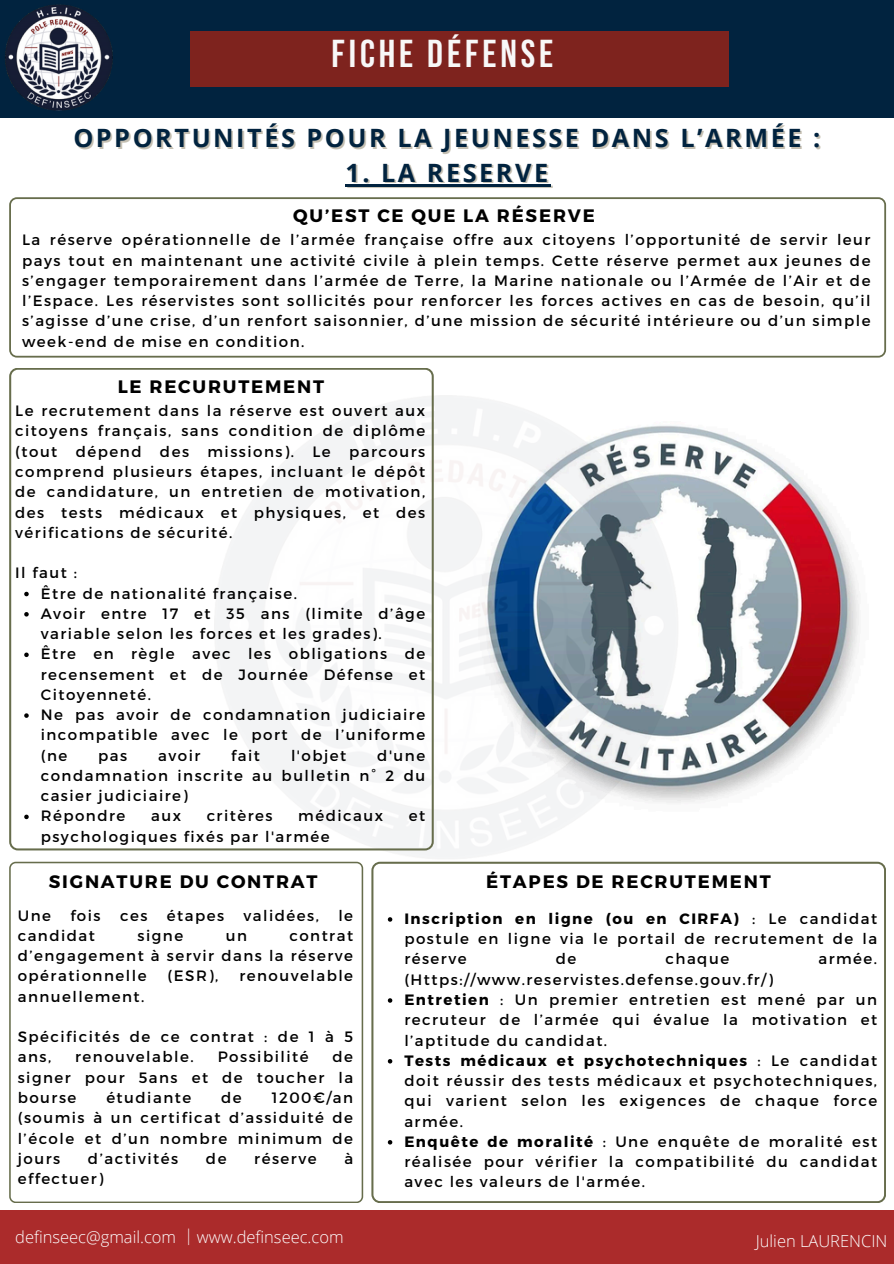
<style>
.page{position:relative;width:894px;height:1264px;background:#fff}
.page>*{position:absolute;margin:0;border:0;box-sizing:border-box;transform-origin:0 0}
.t1{font:700 38.7px "Bebas Neue";letter-spacing:.1em;color:#f8f8f8}
.t2{font:700 25.2px "Open Sans";letter-spacing:.1em;color:#01233f}
.t3{font:700 18px "Montserrat";letter-spacing:.1em;color:#000}
.t4{font:300 16.5px "Open Sans";color:#fdfdfd}
.t5{font:15px/20.2px "Montserrat";letter-spacing:.1em;color:#000;text-align:justify}
.s1{font-weight:700}
.s2{font-family:"Noto Sans CJ Ksc";font-weight:400}
</style>
<div class="page">
<img style="left:0;top:0;width:893px;height:1263px">
<hr style="left:345px;top:184px;width:205px;height:2px;background:#01233f">
<svg style="left:388px;top:917px;width:4px;height:4px"></svg>
<svg style="left:388px;top:998px;width:4px;height:4px"></svg>
<svg style="left:388px;top:1059px;width:4px;height:4px"></svg>
<svg style="left:388px;top:1140px;width:4px;height:4px"></svg>
<p class="t1" style="left:331px;top:38px;width:223px">FICHE DÉFENSE</p>
<p class="t2" style="left:73px;top:120px;width:748px">OPPORTUNITÉS POUR LA JEUNESSE DANS L’ARMÉE :</p>
<p class="t2" style="left:345px;top:155px;width:204px">1. LA RESERVE</p>
<p class="t3" style="left:293px;top:204px;width:303px">QU’EST CE QUE LA RÉSERVE</p>
<p class="t5" style="left:22px;top:229px;width:849px">La réserve opérationnelle de l’armée française offre aux citoyens l’opportunité de servir leur pays tout en maintenant une activité civile à plein temps. Cette réserve permet aux jeunes de s’engager temporairement dans l’armée de Terre, la Marine nationale ou l’Armée de l’Air et de l’Espace. Les réservistes sont sollicités pour renforcer les forces actives en cas de besoin, qu’il s’agisse d’une crise, d’un renfort saisonnier, d’une mission de sécurité intérieure ou d’un simple week-end de mise en condition.</p>
<h1 class="t3" style="left:118px;top:375px;width:208px">LE RECURUTEMENT</h1>
<h2 class="t5" style="left:15px;top:400px;width:411px">Le recrutement dans la réserve est ouvert aux citoyens français, sans condition de diplôme (tout dépend des missions). Le parcours comprend plusieurs étapes, incluant le dépôt de candidature, un entretien de motivation, des tests médicaux et physiques, et des vérifications de sécurité.</h2>
<h3 class="t5" style="left:15px;top:562px;width:63px">Il faut :</h3>
<p class="t5" style="left:41px;top:582px;width:258px">Être de nationalité française.</p>
<h3 class="t5" style="left:41px;top:602px;width:386px">Avoir entre 17 et 35 ans (limite d’âge variable selon les forces et les grades).</h3>
<p class="t5" style="left:41px;top:643px;width:386px">Être en règle avec les obligations de recensement et de Journée Défense et Citoyenneté.</p>
<p class="t5" style="left:41px;top:704px;width:386px">Ne pas avoir de condamnation judiciaire incompatible avec le port de l’uniforme (ne</p>
<p class="t5" style="left:98px;top:744px;width:31px">pas</p>
<p class="t5" style="left:158px;top:744px;width:44px">avoir</p>
<p class="t5" style="left:231px;top:744px;width:30px">fait</p>
<p class="t5" style="left:291px;top:744px;width:57px">l'objet</p>
<p class="t5" style="left:41px;top:744px;width:386px;text-indent:336px">d'une condamnation inscrite au bulletin n° 2 du casier judiciaire)</p>
<p class="t5" style="left:41px;top:805px;width:86px">Répondre</p>
<p class="t5" style="left:151px;top:805px;width:31px">aux</p>
<p class="t5" style="left:207px;top:805px;width:67px">critères</p>
<p class="t5" style="left:298px;top:805px;width:86px">médicaux</p>
<p class="t5" style="left:408px;top:805px;width:18px">et</p>
<p class="t5" style="left:41px;top:825px;width:290px">psychologiques fixés par l'armée</p>
<p class="t3" style="left:49px;top:870px;width:270px">SIGNATURE DU CONTRAT</p>
<p class="t3" style="left:486px;top:870px;width:286px">ÉTAPES DE RECRUTEMENT</p>
<p class="t5" style="left:18px;top:904px;width:35px">Une</p>
<p class="t5" style="left:70px;top:904px;width:32px">fois</p>
<p class="t5" style="left:120px;top:904px;width:29px">ces</p>
<p class="t5" style="left:167px;top:904px;width:59px">étapes</p>
<p class="t5" style="left:243px;top:904px;width:77px">validées,</p>
<p class="t5" style="left:338px;top:904px;width:16px">le</p>
<p class="t5" style="left:18px;top:924px;width:79px">candidat</p>
<p class="t5" style="left:137px;top:924px;width:47px">signe</p>
<p class="t5" style="left:226px;top:924px;width:23px">un</p>
<p class="t5" style="left:18px;top:924px;width:337px;text-indent:271px">contrat d’engagement à servir dans la réserve opérationnelle</p>
<p class="t5" style="left:167px;top:965px;width:52px">(ESR),</p>
<p class="t5" style="left:239px;top:965px;width:115px">renouvelable</p>
<p class="t5" style="left:18px;top:985px;width:128px">annuellement.</p>
<h4 class="t5" style="left:18px;top:1025px;width:337px">Spécificités de ce contrat : de 1 à 5 ans,</h4>
<h4 class="t5" style="left:75px;top:1046px;width:120px">renouvelable.</h4>
<h4 class="t5" style="left:218px;top:1046px;width:92px">Possibilité</h4>
<h4 class="t5" style="left:18px;top:1046px;width:337px;text-indent:315px">de signer pour 5ans et de toucher la bourse</h4>
<h4 class="t5" style="left:18px;top:1086px;width:337px;text-indent:254px">1200€/an (soumis à un certificat d’assiduité de l’école et d’un nombre minimum de jours</h4>
<h4 class="t5" style="left:106px;top:1086px;width:86px">étudiante</h4>
<h4 class="t5" style="left:221px;top:1086px;width:22px">de</h4>
<h4 class="t5" style="left:88px;top:1147px;width:92px">d’activités</h4>
<h4 class="t5" style="left:206px;top:1147px;width:22px">de</h4>
<h4 class="t5" style="left:254px;top:1147px;width:64px">réserve</h4>
<h4 class="t5" style="left:344px;top:1147px;width:10px">à</h4>
<h4 class="t5" style="left:18px;top:1167px;width:87px">effectuer)</h4>
<p class="t5" style="left:404px;top:907px;width:474px"><span class="s1">Inscription en ligne (ou en CIRFA)</span> : Le candidat postule en ligne via le portail de recrutement de la réserve</p>
<p class="t5" style="left:555px;top:948px;width:22px">de</p>
<p class="t5" style="left:665px;top:948px;width:65px">chaque</p>
<p class="t5" style="left:818px;top:948px;width:60px">armée.</p>
<p class="t5" style="left:404px;top:968px;width:370px">(Https://www.reservistes.defense.gouv.fr/)</p>
<h3 class="t5" style="left:404px;top:988px;width:474px"><span class="s1">Entretien</span> : Un premier entretien est mené par un recruteur de l’armée qui évalue la motivation et l’aptitude du candidat.</h3>
<p class="t5" style="left:404px;top:1049px;width:474px"><span class="s1">Tests médicaux et psychotechniques</span> : Le candidat doit réussir des tests médicaux et psychotechniques, qui varient selon les exigences de chaque force armée.</p>
<p class="t5" style="left:404px;top:1130px;width:474px"><span class="s1">Enquête de moralité</span> : Une enquête de moralité est réalisée pour vérifier la compatibilité du candidat avec les valeurs de l'armée.</p>
<h3 class="t4" style="left:15px;top:1225px;width:330px">definseec@gmail.com <span class="s2">│</span>www.definseec.com</h3>
<p class="t4" style="left:755px;top:1229px;width:133px">Julien LAURENCIN</p>
</div>
